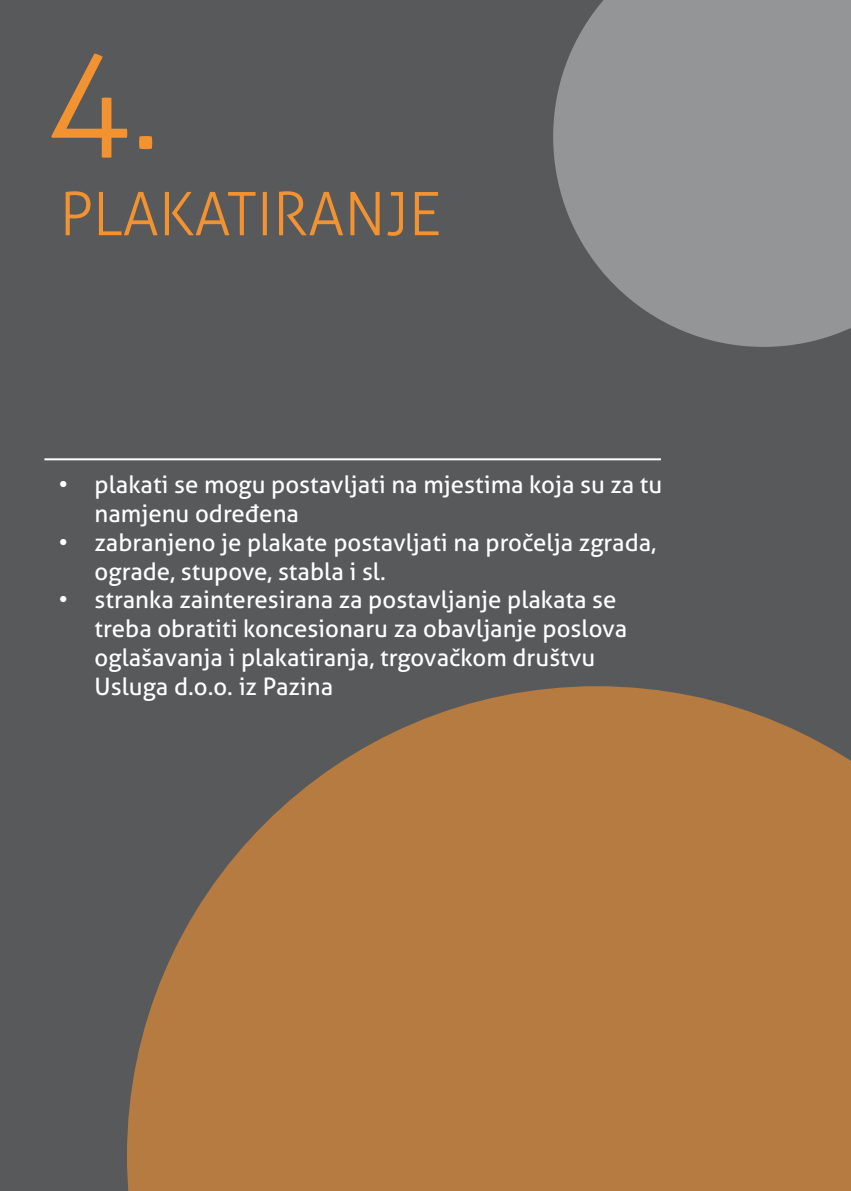
<style>
.page{position:relative;width:851px;height:1191px;background:#fff}
.page>*{position:absolute;margin:0;border:0;box-sizing:border-box;transform-origin:0 0}
.t1{font:300 144px "Aller";color:#f39230}
.t2{font:300 60px "Aller";color:#f39230}
.t3{font:24px/28.8px "Aller";color:#fff}
</style>
<div class="page">
<div style="left:0;top:0;width:850px;height:1191px;background:#58595b"></div>
<hr style="left:44px;top:458px;width:616px;height:2px;background:#fff">
<svg style="left:553px;top:0;width:297px;height:347px;background:#8c8d8f"></svg>
<svg style="left:127px;top:686px;width:723px;height:505px;background:#a77544"></svg>
<h1 class="t1" style="left:44px;top:11px;width:117px">4.</h1>
<h2 class="t2" style="left:60px;top:178px;width:383px">PLAKATIRANJE</h2>
<p class="t3" style="left:95px;top:470px;width:569px;text-indent:-36px">• plakati se mogu postavljati na mjestima koja su za tu namjenu određena</p>
<p class="t3" style="left:95px;top:528px;width:563px;text-indent:-36px">• zabranjeno je plakate postavljati na pročelja zgrada, ograde, stupove, stabla i sl.</p>
<p class="t3" style="left:95px;top:585px;width:534px;text-indent:-36px">• stranka zainteresirana za postavljanje plakata se treba obratiti koncesionaru za obavljanje poslova oglašavanja i plakatiranja, trgovačkom društvu Usluga d.o.o. iz Pazina</p>
</div>
